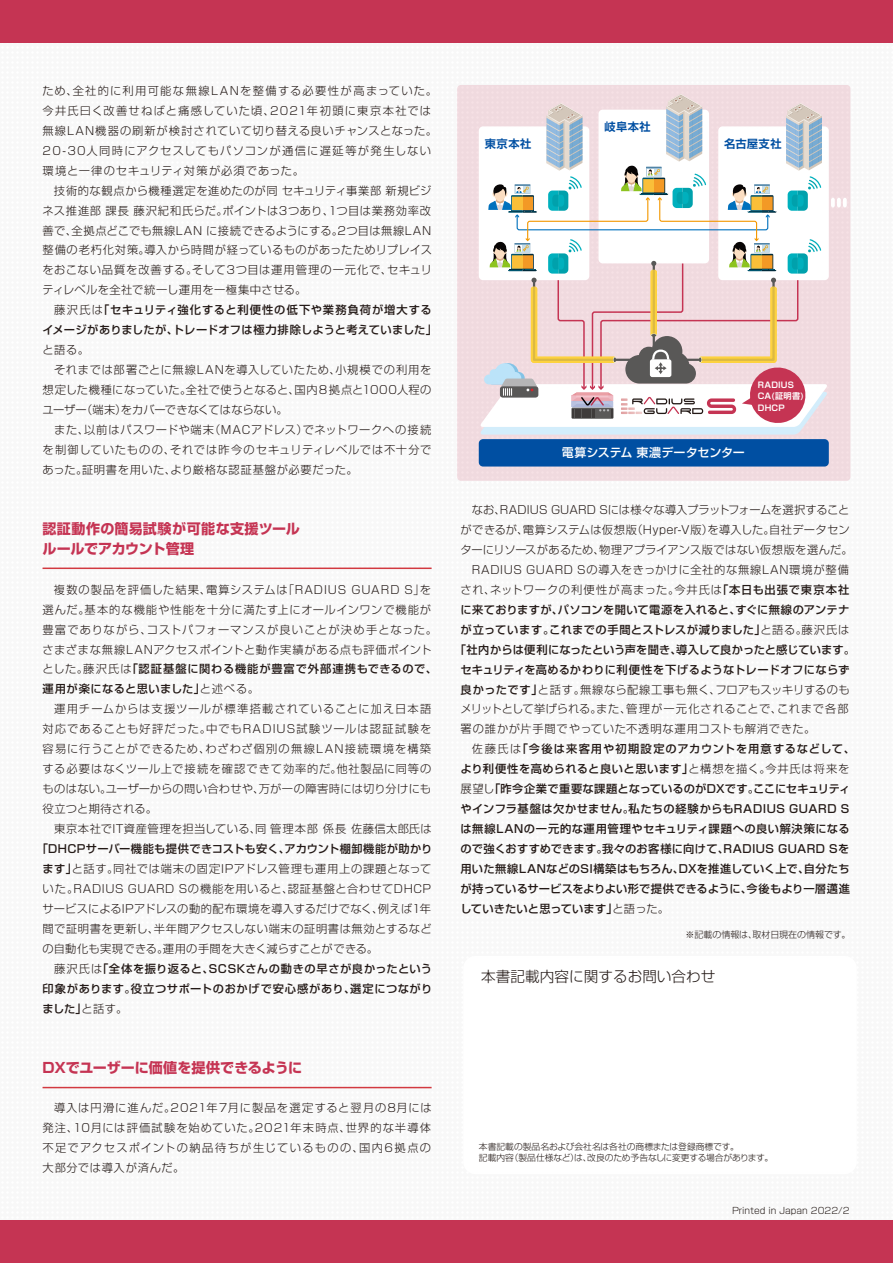
<style>
.page{position:relative;width:893px;height:1263px;background:#f8f8f8}
.page>*{position:absolute;margin:0;border:0;box-sizing:border-box;transform-origin:0 0}
.t1{font:300 14.7px "Shin Go Pro";color:#231916}
.t2{font:700 14.1px/20px "Shin Go Pro";letter-spacing:.005em;color:#c53453}
.t3{font:500 12px "Shin Go Pro";letter-spacing:-.01em;color:#fff}
.t4{font:300 11.25px/20px "Shin Go Pro";letter-spacing:.05em;color:#231916;text-align:justify}
.t5{font:500 11.25px/20px "Shin Go Pro";letter-spacing:.03em;color:#231916;text-align:center}
.t6{font:300 11.25px/20px "Shin Go Pro";letter-spacing:.075em;color:#231916}
.t7{font:300 11.25px "Shin Go Pro";letter-spacing:.02em;color:#231916}
.t8{font:300 11.25px "Shin Go Pro";letter-spacing:.005em;color:#231916}
.t9{font:500 11.25px "Shin Go Pro";letter-spacing:.005em;color:#231916}
.t10{font:500 11.25px "Shin Go Pro";letter-spacing:.01em;color:#231916}
.t11{font:500 11.25px "Shin Go Pro";letter-spacing:.055em;color:#231916}
.t12{font:500 11.25px "Shin Go Pro";letter-spacing:.085em;color:#231916}
.t13{font:700 11.25px "Shin Go Pro De";letter-spacing:.045em;color:#004fa2}
.t14{font:300 9px "Shin Go Pro";color:#231916}
.t15{font:300 8.85px/11.7px "Shin Go Pro";letter-spacing:-.005em;color:#231916}
.t16{font:700 8.25px/11.4px "Shin Go Pro De";letter-spacing:.03em;color:#fff}
.s1{font-weight:300}
.s2{font-weight:500}
</style>
<div class="page">
<div style="left:0;top:1220px;width:893px;height:43px;background:#c53453"></div>
<div style="left:0;top:0;width:893px;height:42px;background:#c53453"></div>
<div style="left:463px;top:956px;width:394px;height:218px;background:#fff;border-radius:12px"></div>
<div style="left:457px;top:85px;width:393px;height:396px;background:#f0dadf;border-radius:4px"></div>
<hr style="left:43px;top:567px;width:389px;height:2px;background:#d23940">
<hr style="left:43px;top:1087px;width:389px;height:1px;background:#d23940">
<div style="left:479px;top:439px;width:350px;height:27px;background:#004fa2;border-radius:4px"></div>
<svg style="left:480px;top:94px;width:367px;height:341px"></svg>
<p class="t4" style="left:43px;top:79px;width:396px;text-align:left">ため、全社的に利用可能な無線LANを整備する必要性が高まっていた。今井氏曰く改善せねばと痛感していた頃、2021年初頭に東京本社では無線LAN機器の刷新が検討されていて切り替える良いチャンスとなった。20-30人同時にアクセスしてもパソコンが通信に遅延等が発生しない環境と一律のセキュリティ対策が必須であった。<br>　技術的な観点から機種選定を進めたのが同 セキュリティ事業部 新規ビジネス推進部 課長 藤沢紀和氏らだ。ポイントは3つあり、1つ目は業務効率改善で、全拠点どこでも無線LAN に接続できるようにする。2つ目は無線LAN整備の老朽化対策。導入から時間が経っているものがあったためリプレイスをおこない品質を改善する。そして3つ目は運用管理の一元化で、セキュリティレベルを全社で統一し運用を一極集中させる。</p>
<p class="t5" style="left:43px;top:299px;width:396px"><span class="s1">藤沢氏は</span>「セキュリティ強化すると利便性の低下や業務負荷が増大する<br>イメージがありましたが、トレードオフは極力排除しようと考えていました」</p>
<p class="t4" style="left:43px;top:339px;width:391px;text-align:left">と語る。<br>　それまでは部署ごとに無線LANを導入していたため、小規模での利用を想定した機種になっていた。全社で使うとなると、国内８拠点と1000人程のユーザー（端末）をカバーできなくてはならない。</p>
<p class="t4" style="left:43px;top:418px;width:390px;text-indent:12px">また、以前はパスワードや端末（MACアドレス）でネットワークへの接続を制御していたものの、それでは昨今のセキュリティレベルでは不十分であった。証明書を用いた、より厳格な認証基盤が必要だった。</p>
<p class="t2" style="left:43px;top:517px;width:259px">認証動作の簡易試験が可能な支援ツールルールでアカウント管理</p>
<p class="t6" style="left:43px;top:578px;width:396px;text-indent:11px">複数の製品を評価した結果、電算システムは「RADIUS GUARD S」を選んだ。基本的な機能や性能を十分に満たす上にオールインワンで機能が豊富でありながら、コストパフォーマンスが良いことが決め手となった。さまざまな無線LANアクセスポイントと動作実績がある点も評価ポイントとした。藤沢氏は<span class="s2">「認証基盤に関わる機能が豊富で外部連携もできるので、運用が楽になると思いました」</span>と述べる。</p>
<p class="t4" style="left:43px;top:698px;width:390px;text-indent:12px">運用チームからは支援ツールが標準搭載されていることに加え日本語対応であることも好評だった。中でもRADIUS試験ツールは認証試験を容易に行うことができるため、わざわざ個別の無線LAN接続環境を構築する必要はなくツール上で接続を確認できて効率的だ。他社製品に同等のものはない。ユーザーからの問い合わせや、万が一の障害時には切り分けにも役立つと期待される。</p>
<p class="t4" style="left:54px;top:817px;width:379px">東京本社でIT資産管理を担当している、同 管理本部 係長 佐藤信太郎氏は</p>
<p class="t4" style="left:43px;top:837px;width:391px;text-indent:-6px"><span class="s2">「DHCPサーバー機能も提供できコストも安く、アカウント棚卸機能が助かります」</span>と話す。同社では端末の固定IPアドレス管理も運用上の課題となっていた。RADIUS GUARD Sの機能を用いると、認証基盤と合わせてDHCPサービスによるIPアドレスの動的配布環境を導入するだけでなく、例えば1年間で証明書を更新し、半年間アクセスしない端末の証明書は無効とするなどの自動化も実現できる。運用の手間を大きく減らすことができる。</p>
<p class="t5" style="left:43px;top:957px;width:391px;text-align:justify;text-indent:12px"><span class="s1">藤沢氏は</span>「全体を振り返ると、SCSKさんの動きの早さが良かったという印象があります。役立つサポートのおかげで安心感があり、選定につながりました」<span class="s1">と話す。</span></p>
<p class="t2" style="left:43px;top:1056px;width:261px">DXでユーザーに価値を提供できるように</p>
<p class="t4" style="left:43px;top:1097px;width:391px;text-indent:12px">導入は円滑に進んだ。2021年7月に製品を選定すると翌月の8月には発注、10月には評価試験を始めていた。2021年末時点、世界的な半導体不足でアクセスポイントの納品待ちが生じているものの、国内6拠点の大部分では導入が済んだ。</p>
<p class="t13" style="left:485px;top:134px;width:48px">東京本社</p>
<p class="t13" style="left:604px;top:118px;width:48px">岐阜本社</p>
<p class="t13" style="left:724px;top:134px;width:59px">名古屋支社</p>
<p class="t16" style="left:758px;top:378px;width:48px">RADIUS<br>CA(証明書)<br>DHCP</p>
<p class="t3" style="left:562px;top:443px;width:184px">電算システム 東濃データセンター</p>
<p class="t8" style="left:472px;top:500px;width:379px">なお、RADIUS GUARD Sには様々な導入プラットフォームを選択すること</p>
<p class="t7" style="left:460px;top:520px;width:391px">ができるが、電算システムは仮想版（Hyper-V版）を導入した。自社データセン</p>
<p class="t7" style="left:460px;top:540px;width:394px">ターにリソースがあるため、物理アプライアンス版ではない仮想版を選んだ。</p>
<p class="t4" style="left:460px;top:558px;width:390px">　RADIUS GUARD Sの導入をきっかけに全社的な無線LAN環境が整備</p>
<p class="t6" style="left:460px;top:578px;width:391px">され、ネットワークの利便性が高まった。今井氏は<span class="s2">「本日も出張で東京本社</span></p>
<p class="t5" style="left:460px;top:598px;width:390px">に来ておりますが、パソコンを開いて電源を入れると、すぐに無線のアンテナ</p>
<p class="t5" style="left:460px;top:618px;width:391px">が立っています。これまでの手間とストレスが減りました」<span class="s1">と語る。藤沢氏は</span></p>
<p class="t9" style="left:455px;top:640px;width:402px">「社内からは便利になったという声を聞き、導入して良かったと感じています。</p>
<p class="t5" style="left:460px;top:658px;width:391px">セキュリティを高めるかわりに利便性を下げるようなトレードオフにならず</p>
<p class="t7" style="left:460px;top:680px;width:391px"><span class="s2">良かったです」</span>と話す。無線なら配線工事も無く、フロアもスッキリするのも</p>
<p class="t4" style="left:460px;top:698px;width:390px">メリットとして挙げられる。また、管理が一元化されることで、これまで各部</p>
<p class="t4" style="left:460px;top:718px;width:356px">署の誰かが片手間でやっていた不透明な運用コストも解消できた。</p>
<p class="t12" style="left:472px;top:740px;width:385px"><span class="s1">佐藤氏は</span>「今後は来客用や初期設定のアカウントを用意するなどして、</p>
<p class="t5" style="left:460px;top:758px;width:390px">より利便性を高められると良いと思います」<span class="s1">と構想を描く。今井氏は将来を</span></p>
<p class="t5" style="left:460px;top:778px;width:391px"><span class="s1">展望し</span>「昨今企業で重要な課題となっているのがDXです。ここにセキュリティ</p>
<p class="t5" style="left:460px;top:798px;width:390px">やインフラ基盤は欠かせません。私たちの経験からもRADIUS GUARD S</p>
<p class="t11" style="left:460px;top:820px;width:391px">は無線LANの一元的な運用管理やセキュリティ課題への良い解決策になる</p>
<p class="t5" style="left:460px;top:837px;width:391px">ので強くおすすめできます。我々のお客様に向けて、RADIUS GUARD Sを</p>
<p class="t5" style="left:460px;top:857px;width:391px">用いた無線LANなどのSI構築はもちろん、DXを推進していく上で、自分たち</p>
<p class="t10" style="left:460px;top:879px;width:391px">が持っているサービスをよりよい形で提供できるように、今後もより一層邁進</p>
<p class="t5" style="left:460px;top:897px;width:210px">していきたいと思っています」<span class="s1">と語った。</span></p>
<p class="t14" style="left:685px;top:927px;width:167px">※記載の情報は、取材日現在の情報です。</p>
<h1 class="t1" style="left:481px;top:964px;width:236px">本書記載内容に関するお問い合わせ</h1>
<p class="t15" style="left:479px;top:1139px;width:296px">本書記載の製品名および会社名は各社の商標または登録商標です。<br>記載内容（製品仕様など）は、改良のため予告なしに変更する場合があります。</p>
<p class="t14" style="left:732px;top:1203px;width:119px">Printed in Japan 2022/2</p>
</div>
